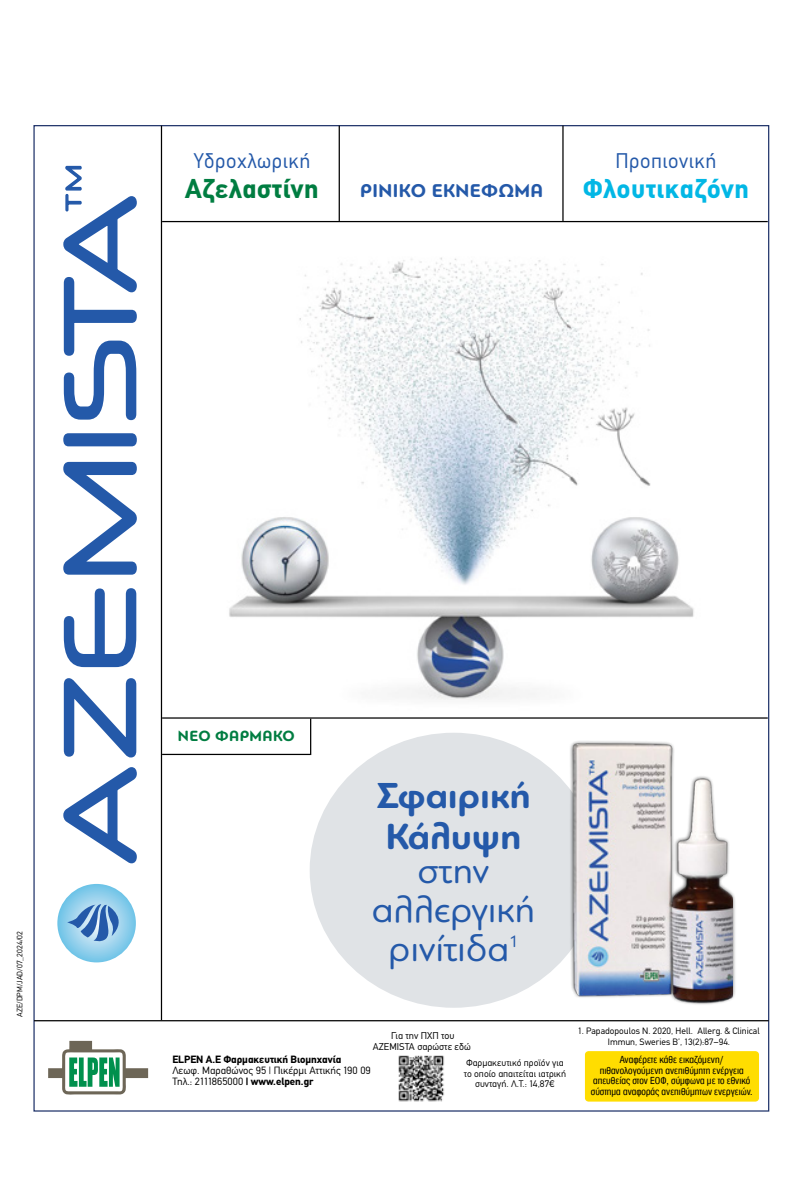
<style>
.page{position:relative;width:794px;height:1191px;background:#fff}
.page>*{position:absolute;margin:0;border:0;box-sizing:border-box;transform-origin:0 0}
.t1{font:37.98px/38.9px "PF Bague Round Pro";color:#2459a9;text-align:center}
.t2{font:700 37.98px/40.1px "PF Bague Round Pro";color:#2459a9}
.t3{font:700 26.78px "CF Din";letter-spacing:.025em;color:#02b7e5}
.t4{font:700 26.78px "CF Din";letter-spacing:.025em;color:#007d41}
.t5{font:20.82px "CF Din";letter-spacing:.025em;color:#2459a9}
.t6{font:700 19.43px "PF Bague Round Pro";letter-spacing:.025em;color:#2459a9}
.t7{font:700 15.58px "PF Bague Round Pro";letter-spacing:.025em;color:#007d41}
.t8{font:condensed 10.5px/10.5px "Helvetica Neue Greek";color:#000;text-align:center}
.t9{font:10.33px/11px "CF Din";color:#000}
.t10{font:700 10.33px "CF Din";color:#000}
.t11{font:9.62px/11px "CF Din";color:#000;text-align:center}
.t12{font:9.45px/10.7px "CF Din";color:#000;text-align:center}
.t13{font:9.1px/11px "CF Din";color:#000;text-align:center}
.t14{font:7.7px "CF Din";color:#000}
.s1{font-weight:700}
</style>
<div class="page">
<img style="left:166px;top:127px;width:589px;height:723px">
<div style="left:585px;top:1051px;width:174px;height:50px;background:#fd0;border-radius:4px"></div>
<div style="left:310px;top:732px;width:287px;height:275px;background:#e0e3e6;border-radius:50%"></div>
<div style="left:569px;top:739px;width:167px;height:266px;background:#000;opacity:.75"></div>
<img style="left:536px;top:732px;width:196px;height:290px">
<svg style="left:57px;top:884px;width:79px;height:79px"></svg>
<svg style="left:63px;top:767px;width:74px;height:97px"></svg>
<svg style="left:63px;top:678px;width:74px;height:80px"></svg>
<svg style="left:63px;top:588px;width:74px;height:80px"></svg>
<svg style="left:63px;top:461px;width:74px;height:114px"></svg>
<svg style="left:63px;top:433px;width:74px;height:14px"></svg>
<svg style="left:63px;top:165px;width:74px;height:256px"></svg>
<img style="left:398px;top:1055px;width:47px;height:47px">
<svg style="left:48px;top:1040px;width:100px;height:54px"></svg>
<hr style="left:162px;top:221px;width:605px;height:1px;background:#000">
<hr style="left:34px;top:1020px;width:734px;height:1px;background:#000">
<hr style="left:161px;top:126px;width:1px;height:894px;background:#000">
<hr style="left:162px;top:717px;width:605px;height:1px;background:#000">
<hr style="left:162px;top:754px;width:148px;height:1px;background:#000">
<hr style="left:310px;top:718px;width:1px;height:37px;background:#000">
<hr style="left:339px;top:126px;width:1px;height:95px;background:#000">
<hr style="left:562px;top:126px;width:1px;height:95px;background:#000">
<h3 class="t5" style="left:194px;top:149px;width:118px">Υδροχλωρική</h3>
<h2 class="t4" style="left:185px;top:174px;width:135px">Αζελαστίνη</h2>
<h3 class="t6" style="left:360px;top:179px;width:184px">ΡΙΝΙΚΟ ΕΚΝΕΦΩΜΑ</h3>
<h3 class="t5" style="left:615px;top:149px;width:102px">Προπιονική</h3>
<h2 class="t3" style="left:582px;top:174px;width:168px">Φλουτικαζόνη</h2>
<p class="t14" style="left:15px;top:1016px;width:87px;rotate:-90deg">AZE/DPM/JAD/07_2024/02</p>
<h3 class="t7" style="left:178px;top:726px;width:118px">ΝΕΟ ΦΑΡΜΑΚΟ</h3>
<h1 class="t2" style="left:376px;top:776px;width:156px">Σφαιρική<br>Κάλυψη</h1>
<h1 class="t1" style="left:372px;top:851px;width:165px">στην αλλεργική ρινίτιδα<sup>1</sup></h1>
<p class="t11" style="left:373px;top:1030px;width:99px">Για την ΠΧΠ του<br>AZEMISTA σαρώστε εδώ</p>
<p class="t13" style="left:578px;top:1025px;width:183px">1. Papadopoulos N. 2020, Hell. Allerg. &amp; Clinical<br>Immun, Sweries Β’, 13(2):87–94.</p>
<p class="t10" style="left:172px;top:1054px;width:170px">ELPEN A.E Φαρμακευτική Βιομηχανία</p>
<p class="t9" style="left:172px;top:1065px;width:200px">Λεωφ. Μαραθώνος 95 | Πικέρμι Αττικής 190 09<br>Τηλ.: 2111865000 <span class="s1">| www.elpen.gr</span></p>
<p class="t12" style="left:464px;top:1057px;width:104px">Φαρμακευτικό προϊόν για το οποίο απαιτείται ιατρική συνταγή. Λ.Τ.: 14,87€</p>
<p class="t8" style="left:591px;top:1054px;width:163px">Αναφέρετε κάθε εικαζόμενη/ πιθανολογούμενη ανεπιθύμητη ενέργεια απευθείας στον ΕΟΦ, σύμφωνα με το εθνικό σύστημα αναφοράς ανεπιθύμητων ενεργειών.</p>
</div>
